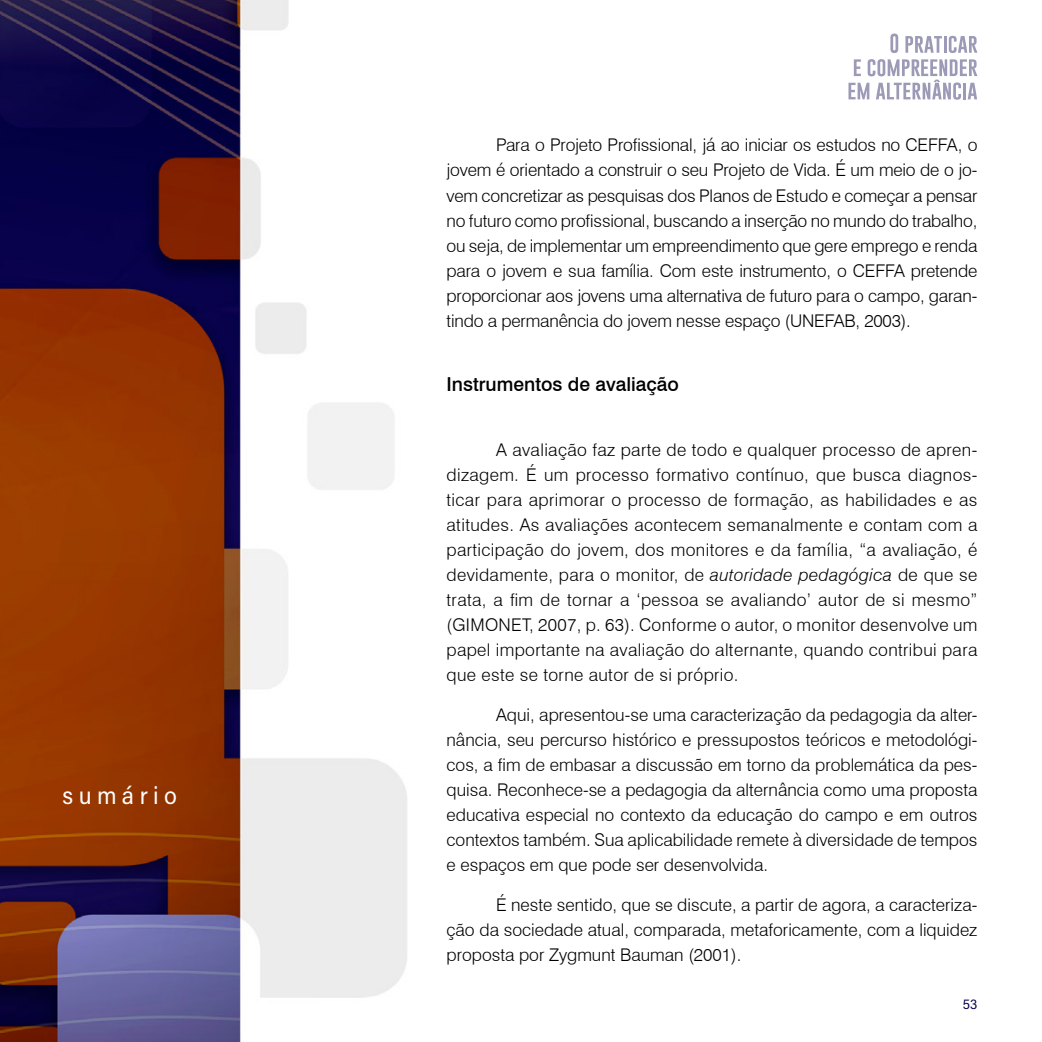
<style>
.page{position:relative;width:1042px;height:1042px;background:#fff}
.page>*{position:absolute;margin:0;border:0;box-sizing:border-box;transform-origin:0 0}
.t1{font:24.5px "Acumin Variable Concept";letter-spacing:.22em;color:#fff}
.t2{font:500 19.25px "Swiss 721 BT";color:#000}
.t3{font:300 17.5px/25px "Swiss 721 BT";color:#000;text-align:justify}
.t4{font:14px "Acumin Variable Concept";color:#07024b}
.s1{font-style:italic}
</style>
<div class="page">
<img style="left:0;top:0;width:407px;height:1042px">
<svg style="left:890px;top:34px;width:8px;height:19px"></svg>
<svg style="left:905px;top:36px;width:37px;height:17px"></svg>
<hr style="left:943px;top:36px;width:3px;height:17px;background:#07024b">
<svg style="left:949px;top:36px;width:28px;height:17px"></svg>
<svg style="left:848px;top:59px;width:129px;height:41px"></svg>
<h1 class="t1" style="left:63px;top:778px;width:116px">sumário</h1>
<p class="t3" style="left:446px;top:133px;width:532px;text-indent:50px">Para o Projeto Profissional, já ao iniciar os estudos no CEFFA, o jovem é orientado a construir o seu Projeto de Vida. É um meio de o jo&shy;vem concretizar as pesquisas dos Planos de Estudo e começar a pensar no futuro como profissional, buscando a inserção no mundo do trabalho, ou seja, de implementar um empreendimento que gere emprego e renda para o jovem e sua família. Com este instrumento, o CEFFA pretende proporcionar aos jovens uma alternativa de futuro para o campo, garan&shy;tindo a permanência do jovem nesse espaço (UNEFAB, 2003).</p>
<p class="t2" style="left:446px;top:372px;width:234px">Instrumentos de avaliação</p>
<p class="t3" style="left:446px;top:437px;width:532px;text-indent:50px">A avaliação faz parte de todo e qualquer processo de apren&shy;dizagem. É um processo formativo contínuo, que busca diagnos&shy;ticar para aprimorar o processo de formação, as habilidades e as atitudes. As avaliações acontecem semanalmente e contam com a participação do jovem, dos monitores e da família, “a avaliação, é devidamente, para o monitor, de <span class="s1">autoridade pedagógica</span> de que se trata, a fim de tornar a ‘pessoa se avaliando’ autor de si mesmo” (GIMONET, 2007, p. 63). Conforme o autor, o monitor desenvolve um papel importante na avaliação do alternante, quando contribui para que este se torne autor de si próprio.</p>
<p class="t3" style="left:446px;top:702px;width:532px;text-indent:50px">Aqui, apresentou-se uma caracterização da pedagogia da alter&shy;nância, seu percurso histórico e pressupostos teóricos e metodológi&shy;cos, a fim de embasar a discussão em torno da problemática da pes&shy;quisa. Reconhece-se a pedagogia da alternância como uma proposta educativa especial no contexto da educação do campo e em outros contextos também. Sua aplicabilidade remete à diversidade de tempos e espaços em que pode ser desenvolvida.</p>
<p class="t3" style="left:446px;top:892px;width:532px;text-indent:50px">É neste sentido, que se discute, a partir de agora, a caracteriza&shy;ção da sociedade atual, comparada, metaforicamente, com a liquidez proposta por Zygmunt Bauman (2001).</p>
<p class="t4" style="left:963px;top:994px;width:16px">53</p>
</div>
